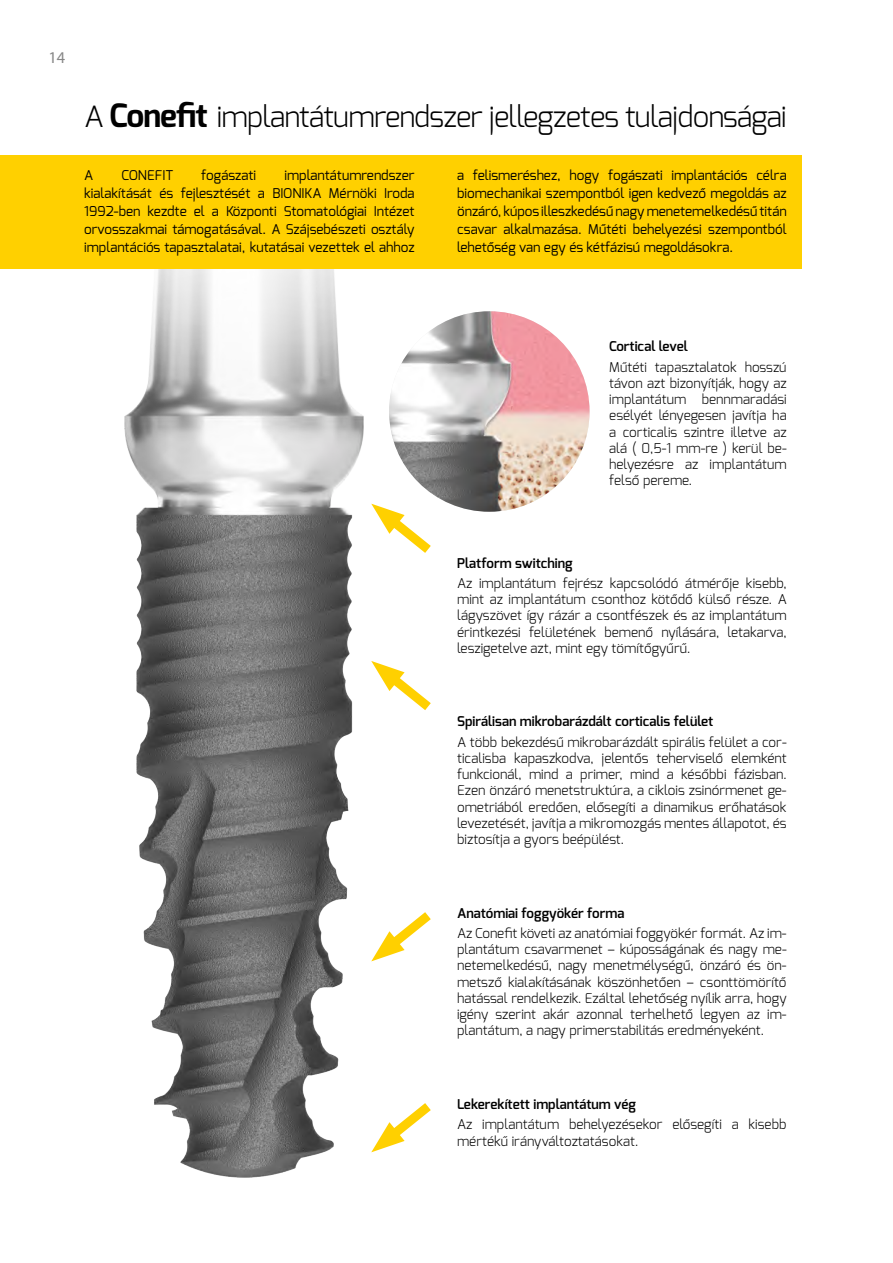
<style>
.page{position:relative;width:893px;height:1263px;background:#fff}
.page>*{position:absolute;margin:0;border:0;box-sizing:border-box;transform-origin:0 0}
.t1{font:300 29.25px "Exo";letter-spacing:-.03em;color:#000}
.t2{font:16.5px "Myriad Pro";color:#878787}
.t3{font:300 13.5px/16.2px "Exo";color:#000;text-align:justify}
.t4{font:13.5px/18px "Exo";color:#000;text-align:justify}
.t5{font:600 13.5px "Exo";color:#000}
.s1{font-weight:700;font-size:32.1px}
</style>
<div class="page">
<img style="left:124px;top:269px;width:240px;height:909px">
<div style="left:0;top:155px;width:801px;height:114px;background:#ffd000"></div>
<img style="left:389px;top:311px;width:201px;height:201px;border-radius:100px">
<svg style="left:371px;top:503px;width:60px;height:50px"></svg>
<svg style="left:371px;top:661px;width:60px;height:49px"></svg>
<svg style="left:371px;top:912px;width:60px;height:50px"></svg>
<svg style="left:371px;top:1103px;width:60px;height:50px"></svg>
<p class="t2" style="left:48px;top:47px;width:18px">14</p>
<h1 class="t1" style="left:84px;top:98px;width:704px">A <span class="s1">Conefit</span> implantátumrendszer jellegzetes tulajdonságai</h1>
<p class="t4" style="left:84px;top:166px;width:332px;text-indent:200px">implantátumrendszer kialakítását és fejlesztését a BIONIKA Mérnöki Iroda 1992-ben kezdte el a Központi Stomatológiai Intézet orvosszakmai támogatásával. A Szájsebészeti osztály implantációs tapasztalatai, kutatásai vezettek el ahhoz</p>
<p class="t4" style="left:457px;top:166px;width:331px">a felismeréshez, hogy fogászati implantációs célra biomechanikai szempontból igen kedvező megoldás az önzáró, kúpos illeszkedésű nagy menetemelkedésű titán csavar alkalmazása. Műtéti behelyezési szempontból lehetőség van egy és kétfázisú megoldásokra.</p>
<p class="t4" style="left:84px;top:166px;width:11px">A</p>
<p class="t4" style="left:121px;top:166px;width:53px">CONEFIT</p>
<p class="t4" style="left:201px;top:166px;width:56px">fogászati</p>
<p class="t5" style="left:609px;top:338px;width:80px">Cortical level</p>
<p class="t3" style="left:609px;top:359px;width:179px">Műtéti tapasztalatok hosszú távon azt bizonyítják, hogy az implantátum bennmaradási esélyét lényegesen javítja ha a corticalis szintre illetve az alá ( 0,5-1 mm-re ) kerül be&shy;helyezésre az implantátum felső pereme.</p>
<p class="t5" style="left:457px;top:554px;width:117px">Platform switching</p>
<p class="t3" style="left:457px;top:575px;width:331px">Az implantátum fejrész kapcsolódó átmérője kisebb, mint az implantátum csonthoz kötődő külső része. A lágyszövet így rázár a csontfészek és az implantátum érintkezési felületének bemenő nyílására, letakarva, leszigetelve azt, mint egy tömítőgyűrű.</p>
<p class="t5" style="left:457px;top:713px;width:258px">Spirálisan mikrobarázdált corticalis felület</p>
<p class="t3" style="left:457px;top:734px;width:331px">A több bekezdésű mikrobarázdált spirális felület a cor&shy;ticalisba kapaszkodva, jelentős teherviselő elemként funkcionál, mind a primer, mind a későbbi fázisban.<br>Ezen önzáró menetstruktúra, a ciklois zsinórmenet ge&shy;ometriából eredően, elősegíti a dinamikus erőhatások levezetését, javítja a mikromozgás mentes állapotot, és biztosítja a gyors beépülést.</p>
<p class="t5" style="left:457px;top:904px;width:169px">Anatómiai foggyökér forma</p>
<p class="t3" style="left:457px;top:925px;width:331px">Az Conefit követi az anatómiai foggyökér formát. Az im&shy;plantátum csavarmenet – kúposságának és nagy me&shy;netemelkedésű, nagy menetmélységű, önzáró és ön&shy;metsző kialakításának köszönhetően – csonttömörítő hatással rendelkezik. Ezáltal lehetőség nyílik arra, hogy igény szerint akár azonnal terhelhető legyen az im&shy;plantátum, a nagy primerstabilitás eredményeként.</p>
<p class="t5" style="left:457px;top:1095px;width:180px">Lekerekített implantátum vég</p>
<p class="t3" style="left:457px;top:1116px;width:331px">Az implantátum behelyezésekor elősegíti a kisebb mértékű irányváltoztatásokat.</p>
</div>
